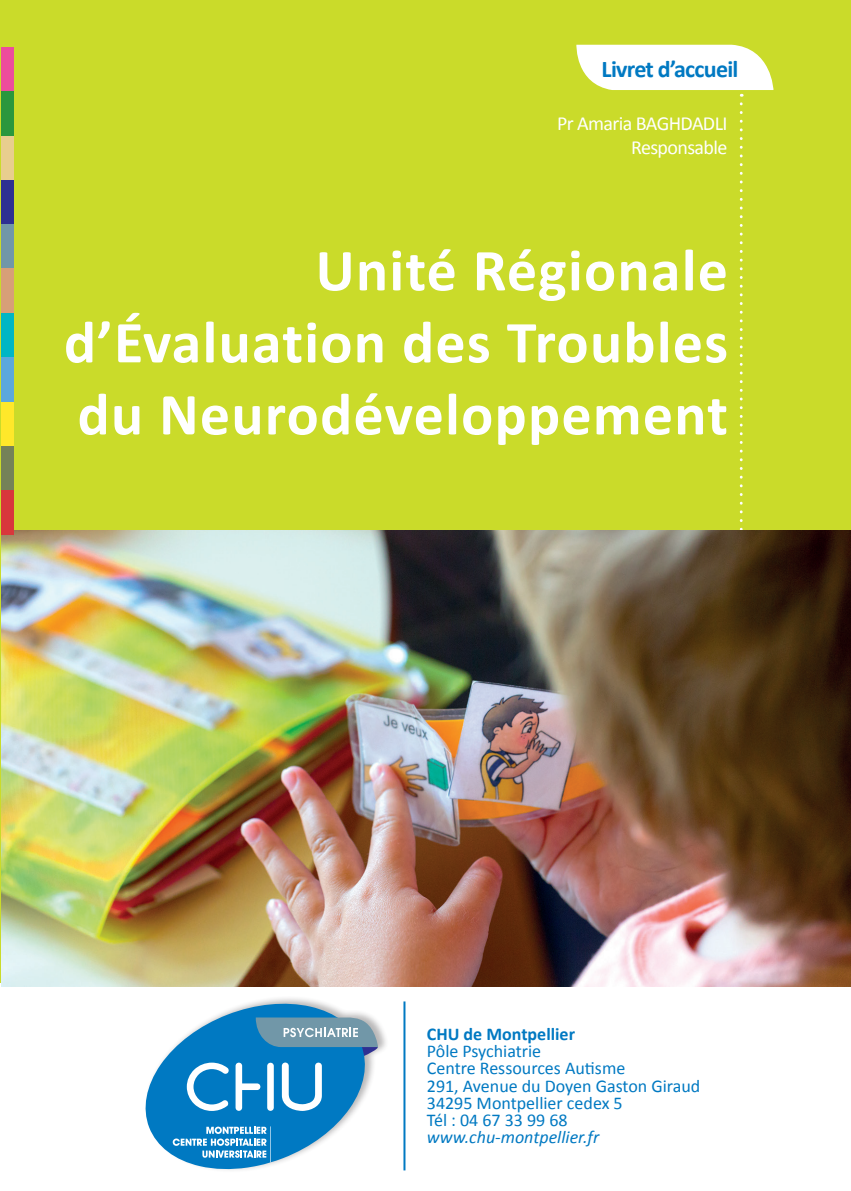
<style>
.page{position:relative;width:851px;height:1191px;background:#fff}
.page>*{position:absolute;margin:0;border:0;box-sizing:border-box;transform-origin:0 0}
.t1{font:700 60px/72px "Calibri";letter-spacing:.02em;color:#fff;text-align:justify}
.t2{font:700 24px "Calibri";letter-spacing:-.03em;color:#0079c2}
.t3{font:20px/24px "Calibri";letter-spacing:-.03em;color:#fff;text-align:right}
.t4{font:18px/17.2px "Calibri";color:#0079c2}
.t5{font:italic 18px "Calibri";color:#0079c2}
.t6{font:700 18px "Calibri";color:#0079c2}
</style>
<div class="page">
<div style="left:0;top:0;width:850px;height:982px;background:#cadb2a"></div>
<div style="left:145px;top:995px;width:243px;height:178px;background:#231f20;opacity:.32"></div>
<svg style="left:145px;top:1001px;width:233px;height:168px"></svg>
<svg style="left:576px;top:44px;width:198px;height:486px"></svg>
<hr style="left:403px;top:1001px;width:2px;height:169px;background:#0079c2">
<img style="left:1px;top:530px;width:849px;height:456px">
<div style="left:1px;top:446px;width:12px;height:44px;background:#758258"></div>
<div style="left:1px;top:401px;width:12px;height:45px;background:#ffe82a"></div>
<div style="left:1px;top:490px;width:12px;height:44px;background:#d8373c"></div>
<div style="left:1px;top:357px;width:12px;height:44px;background:#5ba8dc"></div>
<div style="left:1px;top:313px;width:12px;height:44px;background:#00b6c4"></div>
<div style="left:1px;top:224px;width:12px;height:44px;background:#7197a8"></div>
<div style="left:1px;top:268px;width:12px;height:44px;background:#d79f78"></div>
<div style="left:1px;top:180px;width:12px;height:44px;background:#2e3092"></div>
<div style="left:1px;top:135px;width:12px;height:45px;background:#e8ce8e"></div>
<div style="left:1px;top:91px;width:12px;height:44px;background:#2a973d"></div>
<div style="left:1px;top:47px;width:12px;height:44px;background:#ed4c9c"></div>
<h2 class="t2" style="left:601px;top:53px;width:138px">Livret d’accueil</h2>
<p class="t3" style="left:557px;top:111px;width:172px">Pr Amaria BAGHDADLI<br>Responsable</p>
<h1 class="t1" style="left:64px;top:234px;width:665px;text-indent:251px">Unité Régionale d’Évaluation des Troubles du Neurodéveloppement</h1>
<p class="t6" style="left:427px;top:1022px;width:150px">CHU de Montpellier</p>
<p class="t4" style="left:427px;top:1042px;width:275px">Pôle Psychiatrie<br>Centre Ressources Autisme<br>291, Avenue du Doyen Gaston Giraud<br>34295 Montpellier cedex 5<br>Tél : 04 67 33 99 68</p>
<p class="t5" style="left:427px;top:1125px;width:174px">www.chu-montpellier.fr</p>
</div>
